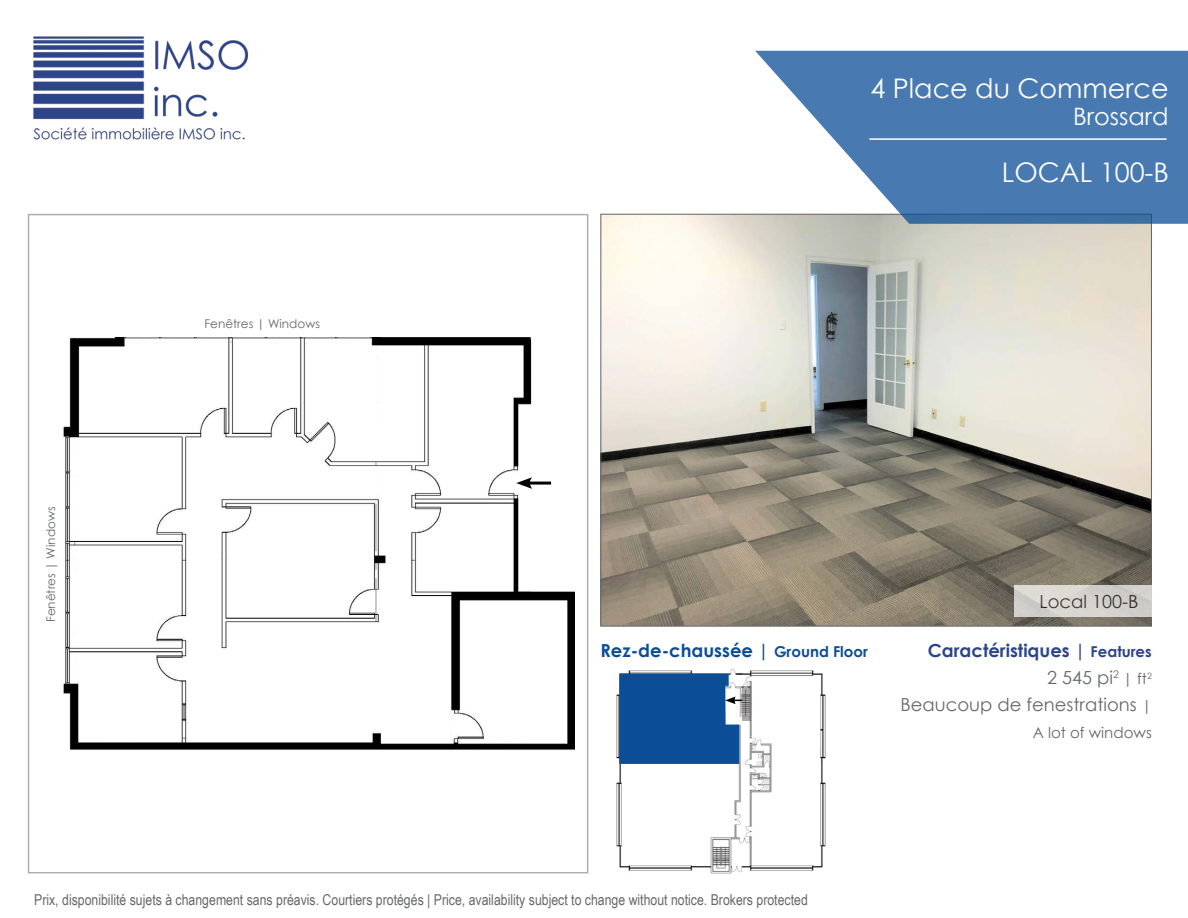
<style>
.page{position:relative;width:1188px;height:918px;background:#fff}
.page>*{position:absolute;margin:0;border:0;box-sizing:border-box;transform-origin:0 0}
.t1{font:27px "Century Gothic";color:#fff}
.t2{font:24px "Century Gothic";color:#fff}
.t3{font:18px "Century Gothic";color:#656969}
.t4{font:700 18px "Century Gothic";color:#0b4e97}
.t5{font:700 18px "Century Gothic";color:#2c448b}
.t6{font:18px "Century Gothic";color:#231f20}
.t7{font:15px "Arial Narrow";color:#656969}
.t8{font:15px "Century Gothic";color:#656969}
.t9{font:12px "Century Gothic";color:#656969}
.s1{font-size:15px}
</style>
<div class="page">
<img style="left:33px;top:36px;width:216px;height:104px">
<img style="left:602px;top:216px;width:548px;height:409px">
<div style="left:1014px;top:586px;width:138px;height:31px;background:#d4d2ce"></div>
<img style="left:63px;top:337px;width:512px;height:413px">
<hr style="left:527px;top:482px;width:24px;height:3px;background:#000">
<svg style="left:516px;top:477px;width:16px;height:12px"></svg>
<img style="left:616px;top:668px;width:210px;height:206px">
<svg style="left:742px;top:686px;width:8px;height:35px"></svg>
<svg style="left:619px;top:674px;width:123px;height:90px;background:#1d5a9d"></svg>
<svg style="left:755px;top:51px;width:433px;height:173px;fill:#487ab1"></svg>
<hr style="left:869px;top:138px;width:298px;height:2px;background:#fff">
<p class="t9" style="left:43px;top:622px;width:117px;rotate:-90deg">Fenêtres | Windows</p>
<p class="t9" style="left:204px;top:315px;width:117px">Fenêtres | Windows</p>
<h1 class="t1" style="left:870px;top:69px;width:300px">4 Place du Commerce</h1>
<h2 class="t2" style="left:1073px;top:99px;width:97px">Brossard</h2>
<p class="t1" style="left:1002px;top:153px;width:169px">LOCAL 100-B</p>
<p class="t4" style="left:600px;top:637px;width:269px">Rez-de-chaussée | <span class="s1">Ground Floor</span></p>
<p class="t6" style="left:1039px;top:589px;width:100px">Local 100-B</p>
<p class="t5" style="left:928px;top:637px;width:225px">Caractéristiques | <span class="s1">Features</span></p>
<p class="t3" style="left:1047px;top:665px;width:106px">2 545 pi<sup>2</sup> <span class="s1">| ft</span><sup>2</sup></p>
<p class="t3" style="left:901px;top:692px;width:253px">Beaucoup de fenestrations <span class="s1">|</span></p>
<p class="t8" style="left:1033px;top:722px;width:121px">A lot of windows</p>
<p class="t7" style="left:34px;top:889px;width:775px">Prix, disponibilité sujets à changement sans préavis. Courtiers protégés | Price, availability subject to change without notice. Brokers protected</p>
</div>
